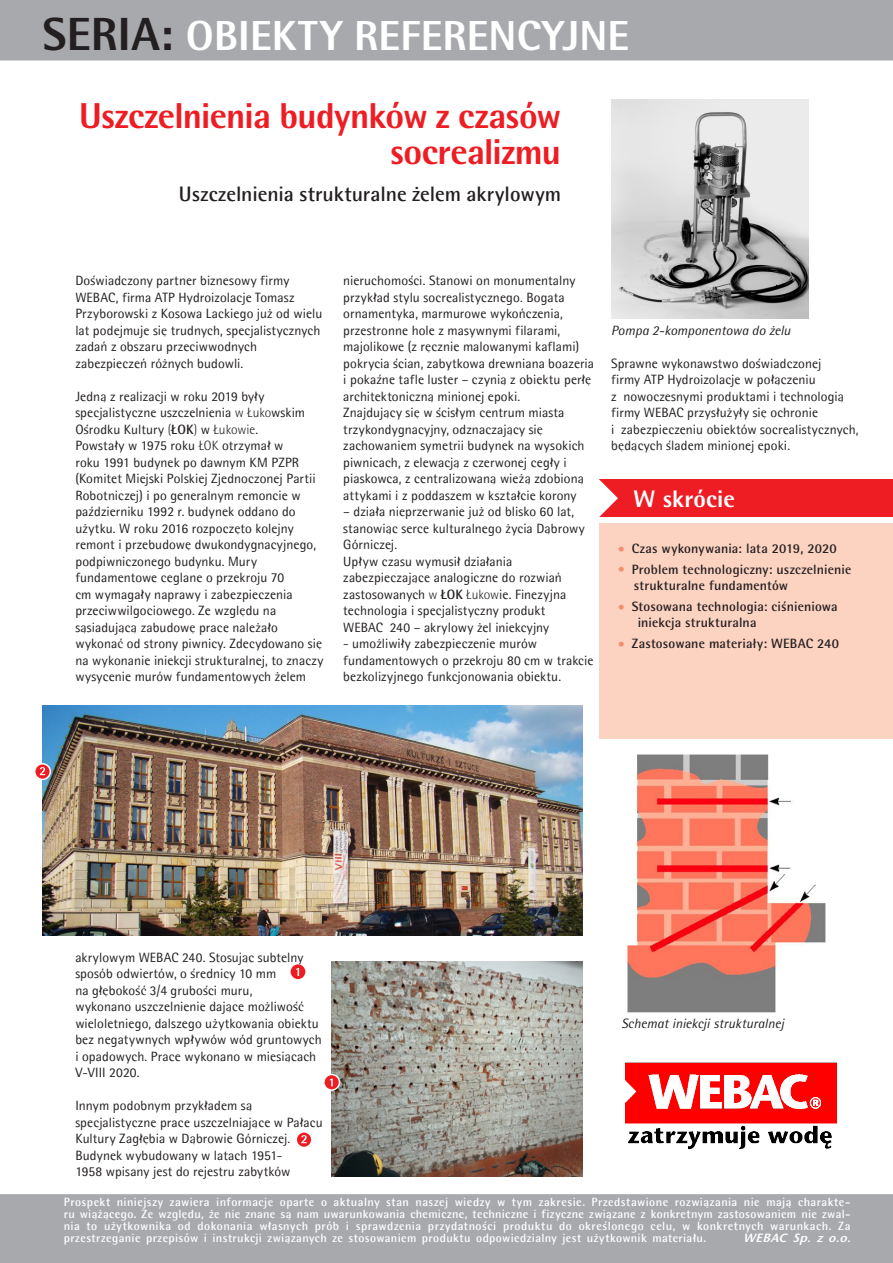
<style>
.page{position:relative;width:893px;height:1263px;background:#fff}
.page>*{position:absolute;margin:0;border:0;box-sizing:border-box;transform-origin:0 0}
.t1{font:800 42px "Rotis Semi Sans";letter-spacing:.005em;color:#fff}
.t2{font:800 36px/36px "Rotis Semi Sans";letter-spacing:-.02em;color:#ee1d23;text-align:right}
.head_kasten{font:800 24px "Rotis Semi Sans";letter-spacing:.01em;color:#fff}
.t3{font:700 21px "Agfa Rotis Semisans";color:#231f20}
.fließtext{font:13.5px/16.5px "Agfa Rotis Semisans";letter-spacing:.005em;color:#231f20}
.fließtext-2{font:700 13.5px/16.5px "Rotis Semi Sans";letter-spacing:.01em;color:#231f20}
.fließtext-3{font:italic 13.5px "Rotis Semi Sans";color:#231f20}
.head_kasten-2{font:700 12px/12px "Agfa Rotis Semisans";letter-spacing:.03em;color:#fff;text-align:justify}
.head_kasten-3{font:italic 600 12px "Stone Sans";color:#fff}
.s1{font-size:46.5px;color:#231f20}
.s2{font-family:"Rotis Semi Sans";font-weight:300}
.s3{font-family:"Rotis Semi Sans";font-weight:700}
.s4{font-weight:300;color:#f68d6f}
</style>
<div class="page">
<div style="left:599px;top:523px;width:294px;height:215px;background:#fcd2c0"></div>
<div style="left:599px;top:479px;width:294px;height:38px;background:#ee1d23"></div>
<svg style="left:599px;top:479px;width:19px;height:38px"></svg>
<img style="left:43px;top:706px;width:540px;height:229px">
<img style="left:332px;top:962px;width:251px;height:214px">
<svg style="left:324px;top:1074px;width:15px;height:16px"></svg>
<div style="left:323px;top:1074px;width:17px;height:17px;border:1px solid #fff;border-radius:50%"></div>
<svg style="left:330px;top:1078px;width:3px;height:8px"></svg>
<div style="left:291px;top:964px;width:14px;height:15px;background:#ee1d23;border-radius:50%"></div>
<svg style="left:296px;top:968px;width:3px;height:8px"></svg>
<div style="left:0;top:0;width:893px;height:61px;background:#a8a9ad"></div>
<div style="left:0;top:1194px;width:893px;height:69px;background:#a8a9ad"></div>
<img style="left:625px;top:1062px;width:211px;height:88px">
<svg style="left:296px;top:1132px;width:16px;height:15px"></svg>
<div style="left:295px;top:1131px;width:18px;height:17px;border:1px solid #fff;border-radius:50%"></div>
<svg style="left:301px;top:1135px;width:6px;height:8px"></svg>
<svg style="left:35px;top:764px;width:15px;height:15px"></svg>
<div style="left:34px;top:763px;width:17px;height:17px;border:1px solid #fff;border-radius:50%"></div>
<svg style="left:40px;top:767px;width:5px;height:8px"></svg>
<img style="left:611px;top:100px;width:198px;height:218px">
<img style="left:627px;top:755px;width:198px;height:258px">
<p class="t1" style="left:43px;top:9px;width:588px"><span class="s1">SERIA:</span> OBIEKTY REFERENCYJNE</p>
<p class="t2" style="left:79px;top:97px;width:484px">Uszczelnienia budynków z czasów socrealizmu</p>
<p class="t3" style="left:179px;top:181px;width:384px">Uszczelnienia strukturalne żelem akrylowym</p>
<p class="fließtext" style="left:75px;top:272px;width:248px">Doświadczony partner biznesowy firmy WEBAC, firma ATP Hydroizolacje Tomasz Przyborowski z Kosowa Lackiego już od wielu lat podejmuje się trudnych, specjalistycznych zadań z obszaru przeciwwodnych zabezpieczeń różnych budowli.</p>
<p class="fließtext" style="left:75px;top:388px;width:250px">Jedną z realizacji w roku 2019 były specjalistyczne uszczelnienia <span class="s2">w Łuko</span>wskim Ośrodku Kultury <span class="s2">(</span><span class="s3">ŁOK</span><span class="s2">)</span> w <span class="s2">Łukowie</span>.<br>Powstały w 1975 roku <span class="s2">ŁOK</span> otrzymał w<br>roku 1991 budynek po dawnym KM PZPR (Komitet Miejski Polskiej Zjednoczonej Partii Robotniczej) i po generalnym remoncie w październiku 1992 r. budynek oddano do użytku. W roku 2016 rozpoczęto kolejny remont i przebudowę dwukondygnacyjnego, podpiwniczonego budynku. Mury fundamentowe ceglane o przekroju 70<br>cm wymagały naprawy i zabezpieczenia przeciwwilgociowego. Ze względu na sąsiadującą zabudowę prace należało wykonać od strony piwnicy. Zdecydowano się na wykonanie iniekcji strukturalnej, to znaczy wysycenie murów fundamentowych żelem</p>
<p class="fließtext" style="left:343px;top:272px;width:252px">nieruchomości. Stanowi on monumentalny przykład stylu socrealistycznego. Bogata ornamentyka, marmurowe wykończenia, przestronne hole z masywnymi filarami, majolikowe (z ręcznie malowanymi kaflami) pokrycia ścian, zabytkowa drewniana boazeria i pokaźne tafle luster – czynią z obiektu perłę architektoniczną minionej epoki.<br>Znajdujący się w ścisłym centrum miasta trzykondygnacyjny, odznaczający się zachowaniem symetrii budynek na wysokich piwnicach, z elewacją z czerwonej cegły i piaskowca, z centralizowaną wieżą zdobioną attykami i z poddaszem w kształcie korony</p>
<p class="fließtext" style="left:343px;top:503px;width:243px">– działa nieprzerwanie już od blisko 60 lat, stanowiąc serce kulturalnego życia Dąbrowy Górniczej.<br>Upływ czasu wymusił działania zabezpieczające analogiczne do rozwiań zastosowanych <span class="s2">w</span> <span class="s3">ŁOK</span> <span class="s2">Łukow</span>ie. Finezyjna technologia i specjalistyczny produkt WEBAC 240 – akrylowy żel iniekcyjny</p>
<p class="fließtext" style="left:343px;top:635px;width:252px">- umożliwiły zabezpieczenie murów fundamentowych o przekroju 80 cm w trakcie bezkolizyjnego funkcjonowania obiektu.</p>
<p class="fließtext-3" style="left:611px;top:322px;width:181px">Pompa 2-komponentowa do żelu</p>
<p class="fließtext" style="left:611px;top:355px;width:249px">Sprawne wykonawstwo doświadczonej<br>firmy ATP Hydroizolacje w połączeniu<br>z nowoczesnymi produktami i technologią firmy WEBAC przysłużyły się ochronie<br>i zabezpieczeniu obiektów socrealistycznych, będących śladem minionej epoki.</p>
<p class="head_kasten" style="left:634px;top:484px;width:103px">W skrócie</p>
<p class="fließtext-2" style="left:618px;top:540px;width:220px"><span class="s4">•</span> Czas wykonywania: lata 2019, 2020</p>
<p class="fließtext-2" style="left:634px;top:561px;width:219px;text-indent:-16px"><span class="s4">•</span> Problem technologiczny: uszczelnienie strukturalne fundamentów</p>
<p class="fließtext-2" style="left:638px;top:598px;width:201px;text-indent:-19px"><span class="s4">•</span> Stosowana technologia: ciśnieniowa iniekcja strukturalna</p>
<p class="fließtext-2" style="left:618px;top:635px;width:222px"><span class="s4">•</span> Zastosowane materiały: WEBAC 240</p>
<p class="fließtext" style="left:75px;top:949px;width:248px">akrylowym WEBAC 240. Stosując subtelny sposób odwiertów, o średnicy 10 mm<br>na głębokość 3/4 grubości muru,<br>wykonano uszczelnienie dające możliwość wieloletniego, dalszego użytkowania obiektu bez negatywnych wpływów wód gruntowych i opadowych. Prace wykonano w miesiącach V-VIII 2020.</p>
<p class="fließtext" style="left:75px;top:1097px;width:249px">Innym podobnym przykładem są specjalistyczne prace uszczelniające w Pałacu Kultury Zagłębia w Dąbrowie Górniczej.<br>Budynek wybudowany w latach 1951-<br>1958 wpisany jest do rejestru zabytków</p>
<p class="fließtext-3" style="left:621px;top:1015px;width:164px">Schemat iniekcji strukturalnej</p>
<p class="head_kasten-2" style="left:64px;top:1196px;width:788px">Prospekt niniejszy zawiera informacje oparte o aktualny stan naszej wiedzy w tym zakresie. Przedstawione rozwiązania nie mają charakte&shy;ru wiążącego. Ze względu, że nie znane są nam uwarunkowania chemiczne, techniczne i fizyczne związane z konkretnym zastosowaniem nie zwal&shy;nia to użytkownika od dokonania własnych prób i sprawdzenia przydatności produktu do określonego celu, w konkretnych warunkach. Za przestrzeganie przepisów i instrukcji związanych ze stosowaniem produktu odpowiedzialny jest użytkownik materiału.</p>
<p class="head_kasten-3" style="left:743px;top:1230px;width:113px">WEBAC Sp. z o.o.</p>
</div>
